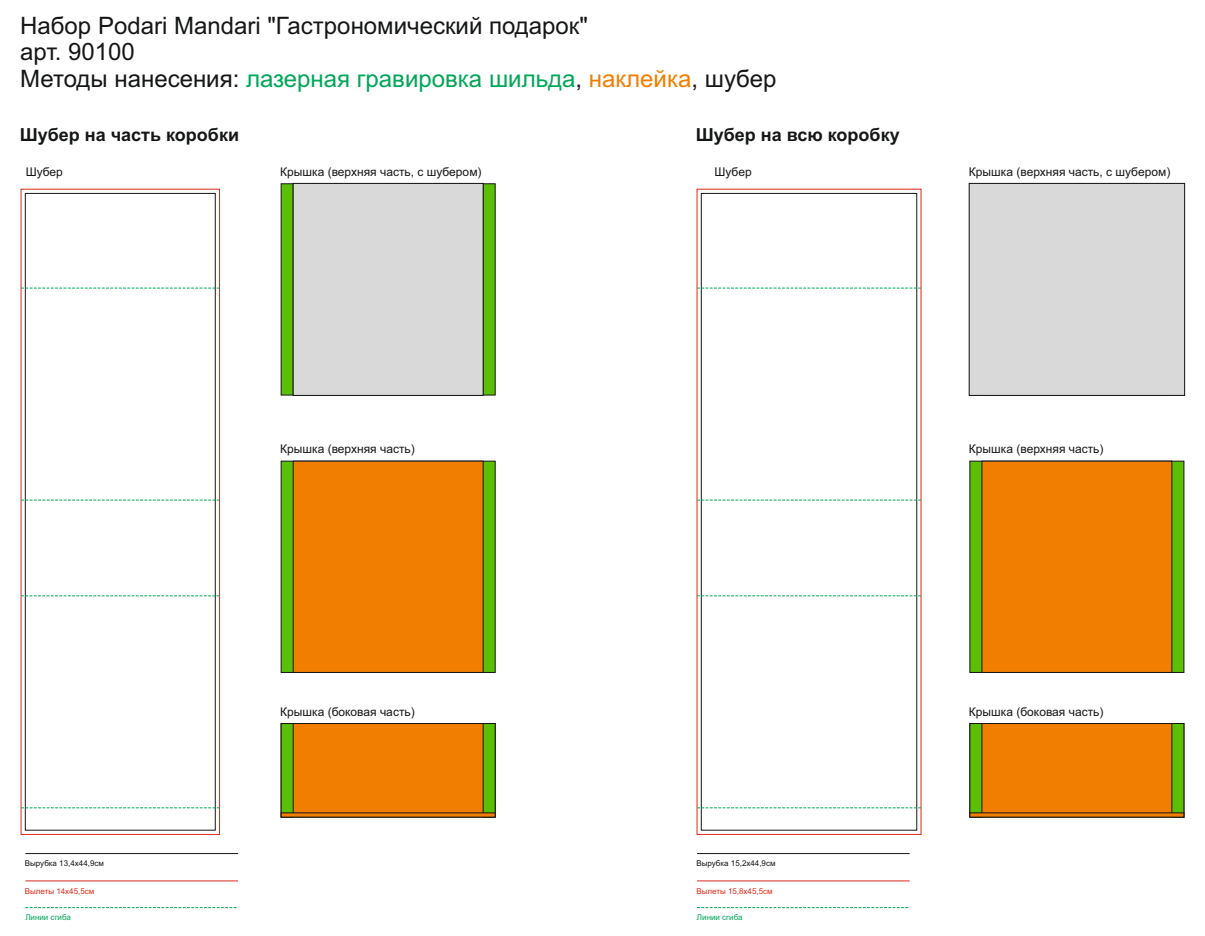
<style>
.page{position:relative;width:1205px;height:936px;background:#fff}
.page>*{position:absolute;margin:0;border:0;box-sizing:border-box;transform-origin:0 0}
.t1{font:24px/26.8px "Arial";color:#151616}
.t2{font:700 18px "Arial";color:#151616}
.t3{font:12px "Arial";color:#151616}
.t4{font:8px "Arial";color:#151616}
.t5{font:8px "Arial";color:#dd2b1c}
.t6{font:8px "Arial";color:#00a759}
.s1{color:#00a759}
.s2{color:#f27e00}
</style>
<div class="page">
<svg style="left:969px;top:723px;width:215px;height:94px;background:#da7f02"></svg>
<svg style="left:969px;top:461px;width:215px;height:211px;background:#57b10a"></svg>
<div style="left:981px;top:461px;width:191px;height:211px;background:#f27e00"></div>
<svg style="left:697px;top:189px;width:224px;height:645px"></svg>
<svg style="left:21px;top:189px;width:199px;height:645px"></svg>
<hr style="left:25px;top:853px;width:213px;height:1px;background:#151616">
<hr style="left:25px;top:880px;width:213px;height:1px;background:#dd2b1c">
<svg style="left:25px;top:907px;width:212px;height:1px"></svg>
<svg style="left:25px;top:193px;width:191px;height:637px"></svg>
<svg style="left:21px;top:288px;width:198px;height:1px"></svg>
<svg style="left:21px;top:500px;width:198px;height:1px"></svg>
<svg style="left:21px;top:595px;width:198px;height:1px"></svg>
<svg style="left:21px;top:807px;width:198px;height:1px"></svg>
<hr style="left:697px;top:853px;width:212px;height:1px;background:#151616">
<hr style="left:697px;top:880px;width:212px;height:1px;background:#dd2b1c">
<svg style="left:697px;top:907px;width:212px;height:1px"></svg>
<svg style="left:701px;top:193px;width:216px;height:637px"></svg>
<svg style="left:697px;top:288px;width:224px;height:1px"></svg>
<svg style="left:697px;top:500px;width:224px;height:1px"></svg>
<svg style="left:697px;top:595px;width:224px;height:1px"></svg>
<svg style="left:697px;top:807px;width:224px;height:1px"></svg>
<div style="left:969px;top:183px;width:216px;height:212px;background:#d9d9da"></div>
<svg style="left:281px;top:723px;width:214px;height:94px;background:#da8001"></svg>
<svg style="left:281px;top:183px;width:214px;height:212px;background:#54ad08"></svg>
<svg style="left:281px;top:461px;width:214px;height:211px;background:#55b007"></svg>
<div style="left:293px;top:461px;width:190px;height:211px;background:#f27e00"></div>
<div style="left:293px;top:183px;width:190px;height:212px;background:#d9d9da"></div>
<h1 class="t1" style="left:20px;top:14px;width:758px">Набор Podari Mandari "Гастрономический подарок"<br>арт. 90100<br>Методы нанесения: <span class="s1">лазерная гравировка шильда</span>, <span class="s2">наклейка</span>, шубер</h1>
<h2 class="t2" style="left:20px;top:128px;width:221px">Шубер на часть коробки</h2>
<h2 class="t2" style="left:696px;top:128px;width:206px">Шубер на всю коробку</h2>
<p class="t3" style="left:26px;top:167px;width:39px">Шубер</p>
<p class="t3" style="left:280px;top:167px;width:203px">Крышка (верхняя часть, с шубером)</p>
<p class="t3" style="left:714px;top:167px;width:39px">Шубер</p>
<p class="t3" style="left:969px;top:167px;width:203px">Крышка (верхняя часть, с шубером)</p>
<p class="t4" style="left:25px;top:860px;width:81px">Вырубка 13,4х44,9см</p>
<p class="t5" style="left:25px;top:887px;width:71px">Вылеты 14х45,5см</p>
<p class="t6" style="left:25px;top:914px;width:47px">Линии сгиба</p>
<p class="t3" style="left:280px;top:444px;width:136px">Крышка (верхняя часть)</p>
<p class="t3" style="left:280px;top:707px;width:136px">Крышка (боковая часть)</p>
<p class="t4" style="left:696px;top:860px;width:81px">Вырубка 15,2х44,9см</p>
<p class="t5" style="left:696px;top:887px;width:78px">Вылеты 15,8х45,5см</p>
<p class="t6" style="left:697px;top:914px;width:47px">Линии сгиба</p>
<p class="t3" style="left:969px;top:444px;width:136px">Крышка (верхняя часть)</p>
<p class="t3" style="left:969px;top:707px;width:136px">Крышка (боковая часть)</p>
</div>
